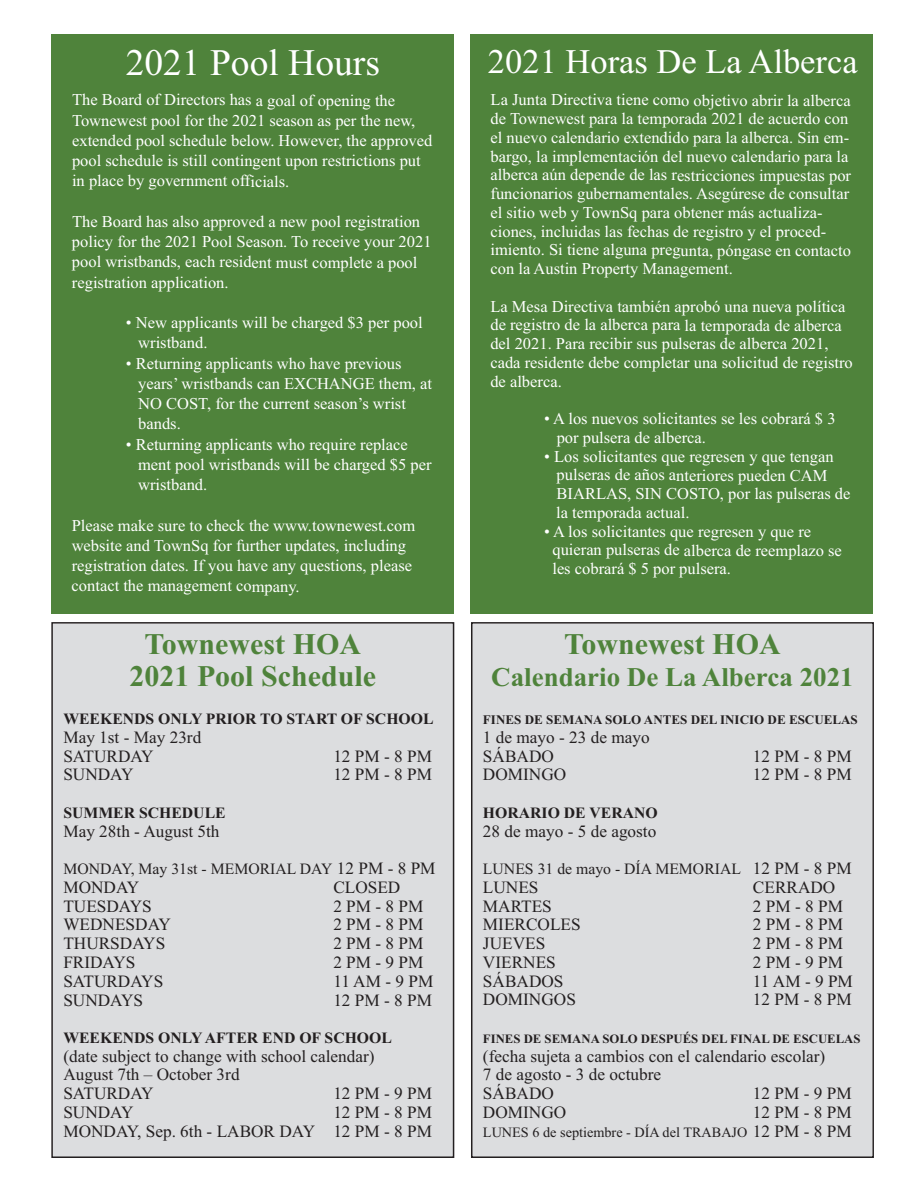
<style>
.page{position:relative;width:918px;height:1188px;background:#fff}
.page>*{position:absolute;margin:0;border:0;box-sizing:border-box;transform-origin:0 0}
.t1{font:37.5px "Times New Roman";color:#fff}
.t2{font:34.5px "Times New Roman";color:#fff}
.t3{font:700 30px/31.2px "Times New Roman";color:#4f833b;text-align:center}
.t4{font:700 27px "Times New Roman";color:#4f833b}
.t5{font:17.25px/18.8px "Times New Roman";color:#231f20}
.t6{font:16.5px/18.8px "Times New Roman";color:#fff}
.t7{font:700 15.75px "Times New Roman";color:#231f20}
.t8{font:15.75px "Times New Roman";color:#231f20}
.t9{font:14.25px "Times New Roman";color:#231f20}
.t10{font:700 13.05px "Times New Roman";color:#231f20}
.t11{font:700 12.75px "Times New Roman";color:#231f20}
.s1{font-size:17.25px}
</style>
<div class="page">
<div style="left:53px;top:624px;width:400px;height:532px;background:#dcdddf"></div>
<div style="left:51px;top:622px;width:403px;height:536px;border:2px solid #231f20"></div>
<div style="left:472px;top:624px;width:400px;height:532px;background:#dcdddf"></div>
<div style="left:471px;top:622px;width:403px;height:536px;border:2px solid #231f20"></div>
<div style="left:51px;top:34px;width:403px;height:580px;background:#4f833b"></div>
<div style="left:470px;top:34px;width:403px;height:580px;background:#4f833b"></div>
<h1 class="t1" style="left:126px;top:41px;width:256px">2021 Pool Hours</h1>
<h2 class="t2" style="left:488px;top:41px;width:371px">2021 Horas De La Alberca</h2>
<p class="t6" style="left:72px;top:90px;width:362px;line-height:20.2px">The Board of Directors has a goal of opening the Townewest pool for the 2021 season as per the new, extended pool schedule below. However, the approved pool schedule is still contingent upon restrictions put in place by government officials.</p>
<p class="t6" style="left:72px;top:211px;width:361px;line-height:20.2px">The Board has also approved a new pool registration policy for the 2021 Pool Season. To receive your 2021 pool wristbands, each resident must complete a pool registration application.</p>
<p class="t6" style="left:138px;top:313px;width:286px;line-height:20.1px;text-indent:-12px">• New applicants will be charged $3 per pool wristband.</p>
<p class="t6" style="left:138px;top:353px;width:295px;line-height:20.2px;text-indent:-12px">• Returning applicants who have previous years’ wristbands can EXCHANGE them, at<br>NO COST, for the current season’s wrist bands.</p>
<p class="t6" style="left:138px;top:434px;width:295px;line-height:20.2px;text-indent:-12px">• Returning applicants who require replace ment pool wristbands will be charged $5 per wristband.</p>
<p class="t6" style="left:72px;top:515px;width:345px;line-height:20.2px">Please make sure to check the www.townewest.com website and TownSq for further updates, including registration dates. If you have any questions, please contact the management company.</p>
<p class="t6" style="left:490px;top:90px;width:362px">La Junta Directiva tiene como objetivo abrir la alberca de Townewest para la temporada 2021 de acuerdo con el nuevo calendario extendido para la alberca. Sin em&shy;bargo, la implementación del nuevo calendario para la alberca aún depende de las restricciones impuestas por funcionarios gubernamentales. Asegúrese de consultar el sitio web y TownSq para obtener más actualiza&shy;ciones, incluidas las fechas de registro y el proced&shy;imiento. Si tiene alguna pregunta, póngase en contacto con la Austin Property Management.</p>
<p class="t6" style="left:490px;top:297px;width:364px">La Mesa Directiva también aprobó una nueva política de registro de la alberca para la temporada de alberca del 2021. Para recibir sus pulseras de alberca 2021, cada residente debe completar una solicitud de registro de alberca.</p>
<p class="t6" style="left:557px;top:409px;width:280px;text-indent:-12px">• A los nuevos solicitantes se les cobrará $ 3 por pulsera de alberca.</p>
<p class="t6" style="left:556px;top:447px;width:296px;text-indent:-12px">• Los solicitantes que regresen y que tengan pulseras de años anteriores pueden CAM BIARLAS, SIN COSTO, por las pulseras de la temporada actual.</p>
<p class="t6" style="left:552px;top:522px;width:291px;text-indent:-8px">• A los solicitantes que regresen y que re quieran pulseras de alberca de reemplazo se les cobrará $ 5 por pulsera.</p>
<h3 class="t3" style="left:130px;top:628px;width:248px">Townewest HOA<br>2021 Pool Schedule</h3>
<p class="t7" style="left:63px;top:710px;width:372px">WEEKENDS ONLY PRIOR TO START OF SCHOOL</p>
<p class="t5" style="left:63px;top:728px;width:139px">May 1st - May 23rd<br>SATURDAY</p>
<p class="t5" style="left:333px;top:746px;width:100px">12PM-8PM</p>
<h3 class="t3" style="left:564px;top:628px;width:218px">Townewest HOA</h3>
<h3 class="t4" style="left:491px;top:661px;width:364px">Calendario De La Alberca 2021</h3>
<p class="t10" style="left:483px;top:712px;width:376px">FINES DE SEMANA SOLO ANTES DEL INICIO DE ESCUELAS</p>
<p class="t5" style="left:483px;top:728px;width:168px">1 de mayo - 23 de mayo<br>SÁBADO</p>
<p class="t5" style="left:753px;top:746px;width:100px">12PM-8PM</p>
<p class="t5" style="left:63px;top:765px;width:72px">SUNDAY</p>
<p class="t5" style="left:333px;top:765px;width:100px">12PM-8PM</p>
<p class="t7" style="left:63px;top:803px;width:164px">SUMMER SCHEDULE</p>
<p class="t5" style="left:63px;top:821px;width:158px">May 28th - August 5th</p>
<p class="t8" style="left:63px;top:860px;width:374px">MONDAY, May 31st - MEMORIAL DAY <span class="s1">12 PM - 8 PM</span></p>
<p class="t5" style="left:63px;top:878px;width:78px">MONDAY</p>
<p class="t5" style="left:333px;top:878px;width:69px">CLOSED</p>
<p class="t5" style="left:63px;top:896px;width:90px">TUESDAYS</p>
<p class="t5" style="left:333px;top:896px;width:92px">2PM-8PM</p>
<p class="t5" style="left:63px;top:915px;width:109px">WEDNESDAY</p>
<p class="t5" style="left:333px;top:915px;width:92px">2PM-8PM</p>
<p class="t5" style="left:63px;top:934px;width:103px">THURSDAYS</p>
<p class="t5" style="left:333px;top:934px;width:92px">2PM-8PM</p>
<p class="t5" style="left:63px;top:953px;width:74px">FRIDAYS</p>
<p class="t5" style="left:333px;top:953px;width:92px">2PM-9PM</p>
<p class="t5" style="left:63px;top:971px;width:102px">SATURDAYS</p>
<p class="t5" style="left:333px;top:971px;width:102px">11AM-9PM</p>
<p class="t5" style="left:63px;top:990px;width:81px">SUNDAYS</p>
<p class="t5" style="left:333px;top:990px;width:100px">12PM-8PM</p>
<p class="t7" style="left:63px;top:1028px;width:330px">WEEKENDS ONLY AFTER END OF SCHOOL</p>
<p class="t5" style="left:63px;top:1046px;width:313px">(date subject to change with school calendar)<br>August 7th – October 3rd<br>SATURDAY</p>
<p class="t5" style="left:333px;top:1084px;width:100px">12PM-9PM</p>
<p class="t5" style="left:483px;top:765px;width:85px">DOMINGO</p>
<p class="t5" style="left:753px;top:765px;width:100px">12PM-8PM</p>
<p class="t7" style="left:483px;top:803px;width:176px">HORARIO DE VERANO</p>
<p class="t5" style="left:483px;top:821px;width:175px">28 de mayo - 5 de agosto</p>
<p class="t8" style="left:483px;top:860px;width:370px">LUNES 31 de mayo - DÍA MEMORIAL <span class="s1">12 PM - 8 PM</span></p>
<p class="t5" style="left:483px;top:878px;width:57px">LUNES</p>
<p class="t5" style="left:753px;top:878px;width:84px">CERRADO</p>
<p class="t5" style="left:483px;top:896px;width:70px">MARTES</p>
<p class="t5" style="left:753px;top:896px;width:92px">2PM-8PM</p>
<p class="t5" style="left:483px;top:915px;width:99px">MIERCOLES</p>
<p class="t5" style="left:753px;top:915px;width:92px">2PM-8PM</p>
<p class="t5" style="left:483px;top:934px;width:64px">JUEVES</p>
<p class="t5" style="left:753px;top:934px;width:92px">2PM-8PM</p>
<p class="t5" style="left:483px;top:953px;width:74px">VIERNES</p>
<p class="t5" style="left:753px;top:953px;width:92px">2PM-9PM</p>
<p class="t5" style="left:483px;top:971px;width:82px">SÁBADOS</p>
<p class="t5" style="left:753px;top:971px;width:102px">11AM-9PM</p>
<p class="t5" style="left:483px;top:990px;width:94px">DOMINGOS</p>
<p class="t5" style="left:753px;top:990px;width:100px">12PM-8PM</p>
<p class="t11" style="left:483px;top:1031px;width:379px">FINES DE SEMANA SOLO DESPUÉS DEL FINAL DE ESCUELAS</p>
<p class="t5" style="left:483px;top:1046px;width:344px">(fecha sujeta a cambios con el calendario escolar)<br>7 de agosto - 3 de octubre<br>SÁBADO</p>
<p class="t5" style="left:753px;top:1084px;width:100px">12PM-9PM</p>
<p class="t5" style="left:63px;top:1103px;width:72px">SUNDAY</p>
<p class="t5" style="left:63px;top:1103px;width:370px;text-align:right">12PM-8PM<br>MONDAY, Sep. 6th - LABOR DAY 12 PM - 8 PM</p>
<p class="t5" style="left:483px;top:1103px;width:85px">DOMINGO</p>
<p class="t5" style="left:753px;top:1103px;width:100px">12PM-8PM</p>
<p class="t9" style="left:483px;top:1123px;width:370px">LUNES 6 de septiembre - DÍA del TRABAJO <span class="s1">12 PM - 8 PM</span></p>
</div>
